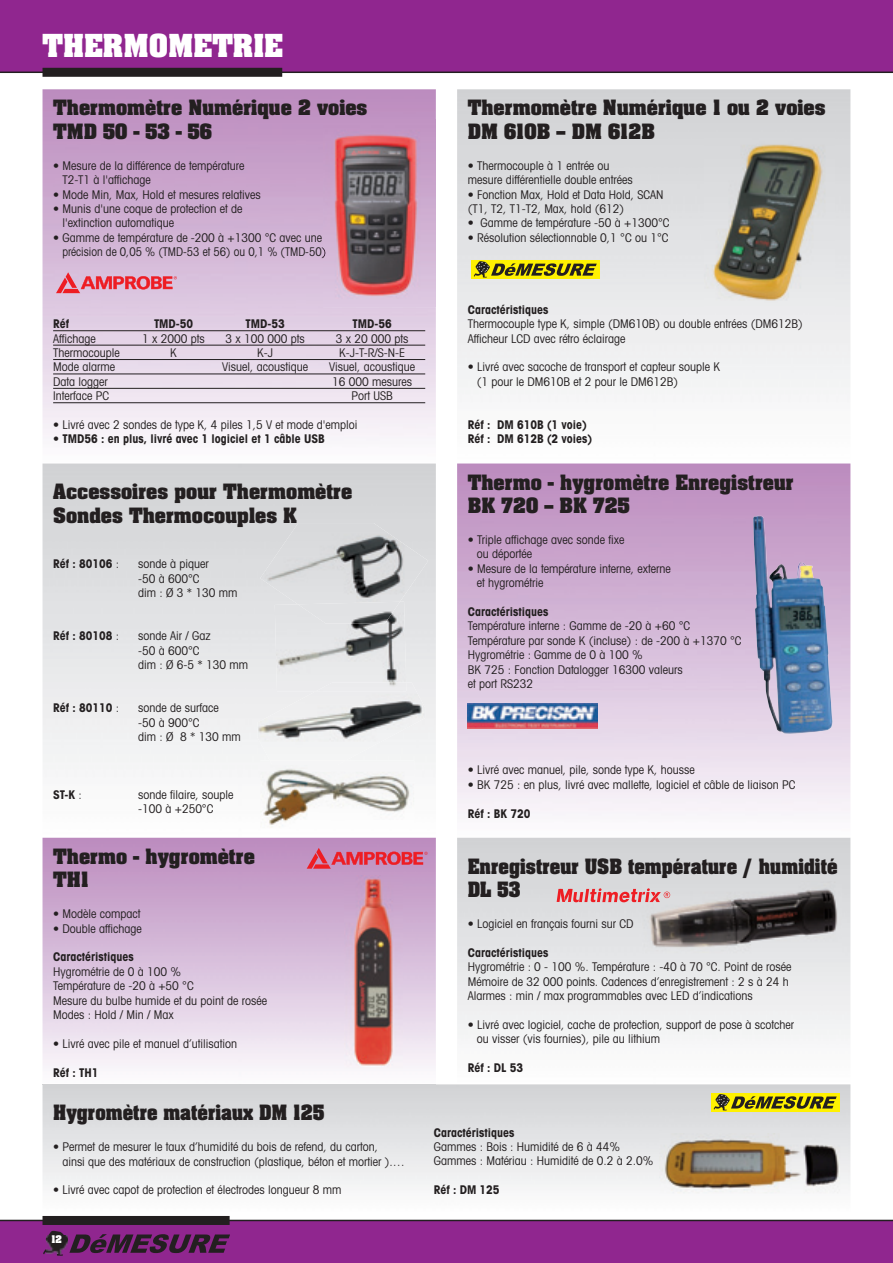
<style>
.page{position:relative;width:893px;height:1263px;background:#fff}
.page>*{position:absolute;margin:0;border:0;box-sizing:border-box;transform-origin:0 0}
.t1{font:700 27px "Aachen";color:#fff}
.t2{font:700 18px/23.4px "Aachen";color:#231f20}
.t3{font:700 18px/23.4px "Aachen";color:#231f20;scale:.94 1}
.t4{font:condensed 12px/14.4px "Avant Garde";color:#231f20}
.t5{font:700 condensed 12px/14.4px "Avant Garde";color:#231f20}
.t6{font:700 9px "Aachen";color:#fff}
.s1{font-weight:400}
</style>
<div class="page">
<div style="left:0;top:1220px;width:893px;height:43px;background:#90268f"></div>
<svg style="left:43px;top:1231px;width:187px;height:25px"></svg>
<hr style="left:0;top:1220px;width:893px;height:1px;background:#231f20">
<div style="left:0;top:0;width:893px;height:72px;background:#90268f"></div>
<hr style="left:0;top:72px;width:893px;height:1px;background:#231f20">
<div style="left:43px;top:68px;width:239px;height:9px;background:#231f20"></div>
<div style="left:43px;top:1216px;width:187px;height:9px;background:#231f20"></div>
<img style="left:457px;top:89px;width:393px;height:950px">
<hr style="left:53px;top:330px;width:372px;height:1px;background:#231f20">
<hr style="left:53px;top:345px;width:372px;height:1px;background:#231f20">
<hr style="left:53px;top:359px;width:372px;height:1px;background:#231f20">
<hr style="left:53px;top:374px;width:372px;height:1px;background:#231f20">
<hr style="left:53px;top:388px;width:372px;height:1px;background:#231f20">
<hr style="left:53px;top:402px;width:372px;height:1px;background:#231f20">
<img style="left:457px;top:838px;width:393px;height:1px">
<img style="left:43px;top:1084px;width:807px;height:103px">
<img style="left:43px;top:1084px;width:393px;height:1px">
<img style="left:46px;top:1235px;width:21px;height:19px">
<svg style="left:307px;top:848px;width:121px;height:21px;background:#d06788"></svg>
<svg style="left:56px;top:272px;width:121px;height:21px;background:#e08599"></svg>
<div style="left:711px;top:1093px;width:128px;height:18px;background:#fff101"></div>
<svg style="left:714px;top:1094px;width:123px;height:16px"></svg>
<div style="left:471px;top:260px;width:129px;height:18px;background:#fff101"></div>
<svg style="left:474px;top:261px;width:123px;height:17px"></svg>
<img style="left:468px;top:703px;width:129px;height:25px">
<img style="left:260px;top:523px;width:168px;height:81px">
<img style="left:275px;top:602px;width:131px;height:80px">
<img style="left:298px;top:602px;width:102px;height:22px">
<img style="left:257px;top:682px;width:168px;height:78px">
<img style="left:316px;top:682px;width:90px;height:9px">
<img style="left:260px;top:760px;width:154px;height:68px">
<img style="left:270px;top:760px;width:76px;height:5px">
<img style="left:642px;top:881px;width:200px;height:75px">
<svg style="left:557px;top:888px;width:113px;height:14px;background:#e28a8e"></svg>
<img style="left:660px;top:1134px;width:187px;height:60px">
<img style="left:345px;top:875px;width:58px;height:194px">
<img style="left:753px;top:515px;width:79px;height:219px">
<img style="left:323px;top:119px;width:113px;height:188px">
<img style="left:705px;top:134px;width:129px;height:174px">
<h1 class="t1" style="left:43px;top:34px;width:242px">THERMOMETRIE</h1>
<h2 class="t2" style="left:53px;top:98px;width:316px">Thermomètre Numérique 2 voies<br>TMD 50 - 53 - 56</h2>
<p class="t4" style="left:62px;top:159px;width:183px;text-indent:-9px">• Mesure de la différence de température<br>T2-T1 à l'affichage</p>
<p class="t4" style="left:53px;top:188px;width:209px">• Mode Min, Max, Hold et mesures relatives</p>
<p class="t4" style="left:62px;top:203px;width:182px;text-indent:-9px">• Munis d'une coque de protection et de l'extinction automatique</p>
<p class="t4" style="left:62px;top:231px;width:265px;text-indent:-9px">• Gamme de température de -200 à +1300 °C avec une précision de 0,05 % (TMD-53 et 56) ou 0,1 % (TMD-50)</p>
<p class="t5" style="left:53px;top:318px;width:17px">Réf</p>
<p class="t5" style="left:154px;top:318px;width:41px">TMD-50</p>
<p class="t5" style="left:245px;top:318px;width:41px">TMD-53</p>
<p class="t5" style="left:352px;top:318px;width:41px">TMD-56</p>
<p class="t4" style="left:53px;top:332px;width:44px">Affichage</p>
<p class="t4" style="left:142px;top:332px;width:64px">1 x 2000 pts</p>
<p class="t4" style="left:225px;top:332px;width:81px">3 x 100 000 pts</p>
<p class="t4" style="left:336px;top:332px;width:74px">3 x 20 000 pts</p>
<p class="t4" style="left:53px;top:347px;width:68px">Thermocouple</p>
<p class="t4" style="left:170px;top:347px;width:8px">K</p>
<p class="t4" style="left:257px;top:347px;width:17px">K-J</p>
<p class="t4" style="left:339px;top:347px;width:67px">K-J-T-R/S-N-E</p>
<p class="t4" style="left:53px;top:361px;width:63px">Mode alarme</p>
<p class="t4" style="left:222px;top:361px;width:87px">Visuel, acoustique</p>
<p class="t4" style="left:329px;top:361px;width:87px">Visuel, acoustique</p>
<p class="t4" style="left:53px;top:375px;width:56px">Data logger</p>
<p class="t4" style="left:332px;top:375px;width:81px">16 000 mesures</p>
<p class="t4" style="left:53px;top:390px;width:57px">Interface PC</p>
<p class="t4" style="left:351px;top:390px;width:43px">Port USB</p>
<p class="t4" style="left:53px;top:419px;width:306px">• Livré avec 2 sondes de type K, 4 piles 1,5 V et mode d'emploi</p>
<p class="t5" style="left:53px;top:433px;width:273px">• TMD56 : en plus, livré avec 1 logiciel et 1 câble USB</p>
<h2 class="t2" style="left:53px;top:482px;width:301px">Accessoires pour Thermomètre<br>Sondes Thermocouples K</h2>
<p class="t5" style="left:53px;top:558px;width:67px">Réf : 80106 <span class="s1">:</span></p>
<p class="t4" style="left:138px;top:558px;width:101px">sonde à piquer<br>-50 à 600°C<br>dim : Ø 3 * 130 mm</p>
<p class="t5" style="left:53px;top:630px;width:67px">Réf : 80108 <span class="s1">:</span></p>
<p class="t4" style="left:138px;top:630px;width:111px">sonde Air / Gaz<br>-50 à 600°C<br>dim : Ø 6-5 * 130 mm</p>
<p class="t5" style="left:53px;top:702px;width:67px">Réf : 80110 <span class="s1">:</span></p>
<p class="t4" style="left:138px;top:702px;width:104px">sonde de surface<br>-50 à 900°C<br>dim : Ø 8 * 130 mm</p>
<p class="t5" style="left:53px;top:788px;width:30px">ST-K <span class="s1">:</span></p>
<p class="t4" style="left:138px;top:788px;width:97px">sonde filaire, souple -100 à +250°C</p>
<h2 class="t2" style="left:53px;top:846px;width:203px">Thermo - hygromètre<br>TH1</h2>
<p class="t4" style="left:53px;top:908px;width:89px">• Modèle compact</p>
<p class="t4" style="left:53px;top:922px;width:90px">• Double affichage</p>
<p class="t5" style="left:53px;top:951px;width:82px">Caractéristiques</p>
<p class="t4" style="left:53px;top:965px;width:215px">Hygrométrie de 0 à 100 %<br>Température de -20 à +50 °C<br>Mesure du bulbe humide et du point de rosée<br>Modes : Hold / Min / Max</p>
<p class="t4" style="left:53px;top:1037px;width:185px">• Livré avec pile et manuel d’utilisation</p>
<p class="t5" style="left:53px;top:1066px;width:47px">Réf : TH1</p>
<h2 class="t3" style="left:53px;top:1103px;width:290px">Hygromètre matériaux DM 125</h2>
<p class="t4" style="left:62px;top:1141px;width:344px;text-indent:-9px">• Permet de mesurer le taux d’humidité du bois de refend, du carton,<br>ainsi que des matériaux de construction (plastique, béton et mortier ).…</p>
<p class="t4" style="left:53px;top:1184px;width:290px">• Livré avec capot de protection et électrodes longueur 8 mm</p>
<p class="t6" style="left:51px;top:1235px;width:12px">12</p>
<h2 class="t2" style="left:468px;top:98px;width:359px">Thermomètre Numérique 1 ou 2 voies<br>DM 610B – DM 612B</h2>
<p class="t4" style="left:468px;top:159px;width:167px">• Thermocouple à 1 entrée ou mesure différentielle double entrées</p>
<p class="t4" style="left:468px;top:188px;width:197px">• Fonction Max, Hold et Data Hold, SCAN (T1, T2, T1-T2, Max, hold (612)</p>
<p class="t4" style="left:468px;top:217px;width:203px">• Gamme de température -50 à +1300°C</p>
<p class="t4" style="left:468px;top:231px;width:202px">• Résolution sélectionnable 0,1 °C ou 1°C</p>
<p class="t5" style="left:468px;top:303px;width:82px">Caractéristiques</p>
<p class="t4" style="left:468px;top:318px;width:337px">Thermocouple type K, simple (DM610B) ou double entrées (DM612B)<br>Afficheur LCD avec rétro éclairage</p>
<p class="t4" style="left:477px;top:361px;width:245px;text-indent:-9px">• Livré avec sacoche de transport et capteur souple K (1 pour le DM610B et 2 pour le DM612B)</p>
<p class="t5" style="left:468px;top:419px;width:126px">Réf : DM 610B (1 voie)<br>Réf : DM 612B (2 voies)</p>
<h2 class="t2" style="left:468px;top:472px;width:328px">Thermo - hygromètre Enregistreur<br>BK 720 – BK 725</h2>
<p class="t4" style="left:477px;top:534px;width:149px;text-indent:-9px">• Triple affichage avec sonde fixe ou déportée</p>
<p class="t4" style="left:477px;top:562px;width:195px;text-indent:-9px">• Mesure de la température interne, externe et hygrométrie</p>
<p class="t5" style="left:468px;top:606px;width:82px">Caractéristiques</p>
<p class="t4" style="left:468px;top:620px;width:275px">Température interne : Gamme de -20 à +60 °C Température par sonde K (incluse) : de -200 à +1370 °C Hygrométrie : Gamme de 0 à 100 %<br>BK 725 : Fonction Datalogger 16300 valeurs<br>et port RS232</p>
<p class="t4" style="left:468px;top:764px;width:229px">• Livré avec manuel, pile, sonde type K, housse</p>
<p class="t4" style="left:468px;top:778px;width:329px">• BK 725 : en plus, livré avec mallette, logiciel et câble de liaison PC</p>
<p class="t5" style="left:468px;top:807px;width:64px">Réf : BK 720</p>
<h2 class="t3" style="left:468px;top:856px;width:395px">Enregistreur USB température / humidité<br>DL 53</h2>
<p class="t4" style="left:468px;top:918px;width:167px">• Logiciel en français fourni sur CD</p>
<p class="t5" style="left:468px;top:946px;width:82px">Caractéristiques</p>
<p class="t4" style="left:468px;top:961px;width:325px">Hygrométrie : 0 - 100 %. Température : -40 à 70 °C. Point de rosée<br>Mémoire de 32 000 points. Cadences d’enregistrement : 2 s à 24 h<br>Alarmes : min / max programmables avec LED d’indications</p>
<p class="t4" style="left:477px;top:1018px;width:319px;text-indent:-9px">• Livré avec logiciel, cache de protection, support de pose à scotcher ou visser (vis fournies), pile au lithium</p>
<p class="t5" style="left:468px;top:1061px;width:57px">Réf : DL 53</p>
<p class="t5" style="left:434px;top:1126px;width:82px">Caractéristiques</p>
<p class="t4" style="left:434px;top:1140px;width:221px">Gammes : Bois : Humidité de 6 à 44%<br>Gammes : Matériau : Humidité de 0.2 à 2.0%</p>
<p class="t5" style="left:434px;top:1184px;width:67px">Réf : DM 125</p>
</div>
